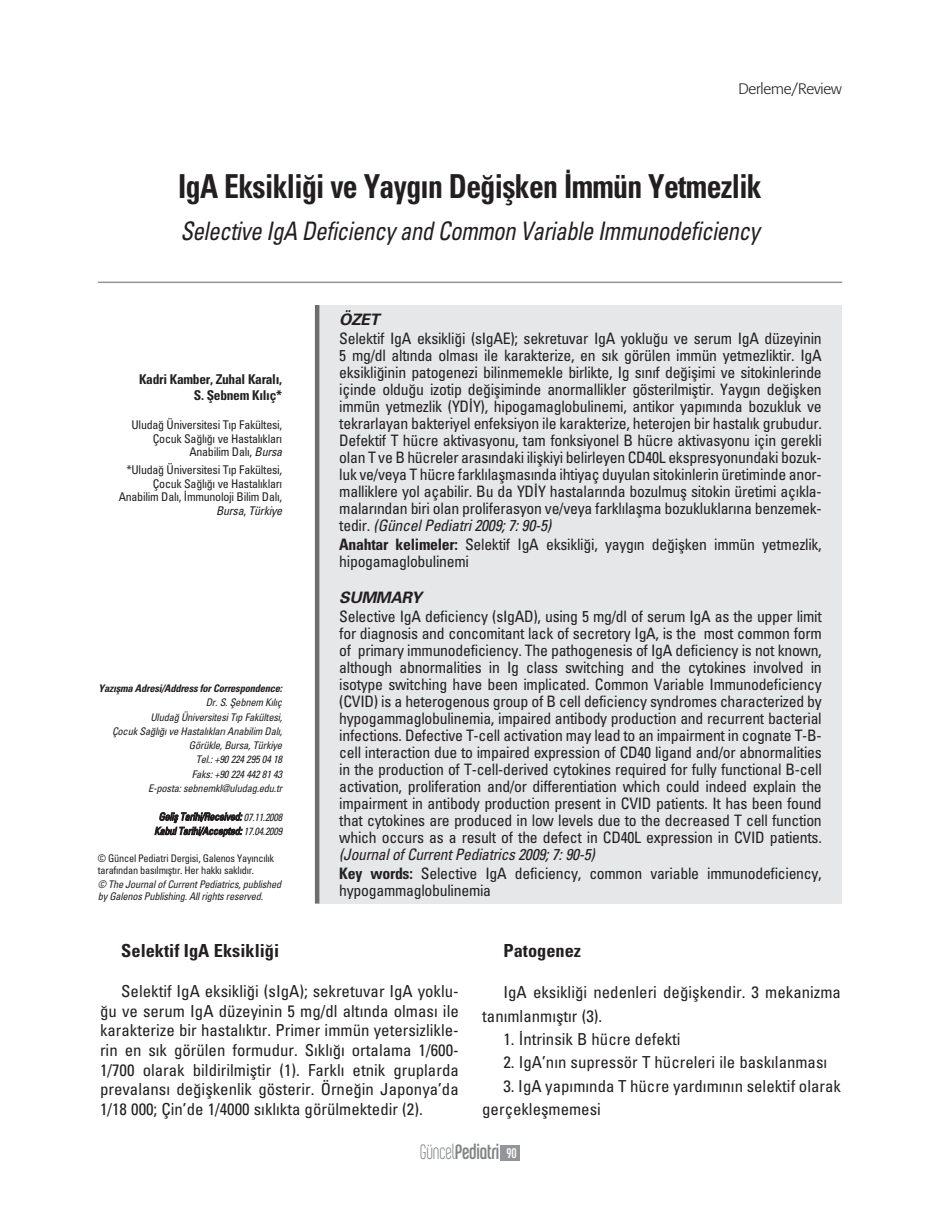
<style>
.page{position:relative;width:940px;height:1217px;background:#fff}
.page>*{position:absolute;margin:0;border:0;box-sizing:border-box;transform-origin:0 0}
.t1{font:700 condensed 33px "Univers";letter-spacing:-.02em;color:#231f20;scale:.9 1}
.t2{font:italic condensed 25.5px "Univers";letter-spacing:-.02em;color:#231f20;scale:.9 1}
.t3{font:22.2px "Chalet Comprime Cologne Seventy";letter-spacing:-.005em;color:#808285}
.t4{font:700 condensed 18px "Univers";color:#231f20}
.t5{font:condensed 16.5px/19.6px "Univers";color:#231f20}
.t6{font:condensed 15.75px/17px "Univers";letter-spacing:-.02em;color:#231f20;text-align:justify}
.t7{font:italic 700 15.75px "Univers";letter-spacing:-.02em;color:#231f20}
.t8{font:300 15px "Formata";letter-spacing:-.01em;color:#231f20}
.t9{font:700 condensed 13.5px/15.8px "Univers";letter-spacing:-.02em;color:#231f20;text-align:right}
.t10{font:condensed 12px/13.5px "Univers";letter-spacing:-.02em;color:#231f20;text-align:right}
.t11{font:italic condensed 10.5px/14.2px "Univers";letter-spacing:-.02em;color:#231f20;text-align:right}
.t12{font:condensed 10.5px/12px "Univers";letter-spacing:-.02em;color:#231f20}
.t13{font:italic condensed 10.5px/14.2px "Univers";letter-spacing:-.02em;color:#231f20;text-align:center;scale:.96 1}
.t14{font:italic 700 condensed 10.5px "Univers";letter-spacing:-.02em;color:#231f20}
.s1{font-style:italic}
.s2{font-weight:700}
.s3{font-family:"Chalet Comprime Milan Seventy"}
.s4{font-size:15px;color:#fff}
</style>
<div class="page">
<div style="left:319px;top:305px;width:523px;height:598px;background:#e6e7e8"></div>
<div style="left:500px;top:1144px;width:19px;height:15px;background:#939598"></div>
<hr style="left:98px;top:281px;width:744px;height:2px;background:#939598">
<hr style="left:315px;top:305px;width:4px;height:598px;background:#6d6e70">
<p class="t8" style="left:738px;top:82px;width:105px">Derleme/Review</p>
<h1 class="t1" style="left:178px;top:174px;width:650px">IgA Eksikli¤i ve Yayg›n De¤iflken ‹mmün Yetmezlik</h1>
<h2 class="t2" style="left:180px;top:222px;width:645px">Selective IgA Deficiency and Common Variable Immunodeficiency</h2>
<p class="t9" style="left:139px;top:373px;width:145px">Kadri Kamber, Zuhal Karal›,<br>S. fiebnem K›l›ç*</p>
<p class="t10" style="left:132px;top:419px;width:154px">Uluda¤ Üniversitesi T›p Fakültesi,<br>Çocuk Sa¤l›¤› ve Hastal›klar›<br>Anabilim Dal›, <span class="s1">Bursa</span></p>
<p class="t10" style="left:119px;top:464px;width:167px">*Uluda¤ Üniversitesi T›p Fakültesi,<br>Çocuk Sa¤l›¤› ve Hastal›klar›<br>Anabilim Dal›, ‹mmunoloji Bilim Dal›,<br><span class="s1">Bursa</span>, <span class="s1">Türkiye</span></p>
<p class="t14" style="left:99px;top:684px;width:185px">Yaz›flma Adresi/Address for Correspondence:</p>
<p class="t11" style="left:112px;top:696px;width:172px">Dr. S. fiebnem K›l›ç<br>Uluda¤ Üniversitesi T›p Fakültesi,<br>Çocuk Sa¤l›¤› ve Hastal›klar› Anabilim Dal›,<br>Görükle, Bursa, Türkiye<br>Tel.: +90 224 295 04 18<br>Faks: +90 224 442 81 43<br>E-posta: sebnemkl@uludag.edu.tr</p>
<p class="t13" style="left:154px;top:810px;width:135px">Gelifl Tarihi/Received: 07.11.2008<br>Kabul Tarihi/Accepted: 17.04.2009</p>
<p class="t12" style="left:98px;top:852px;width:178px">© Güncel Pediatri Dergisi, Galenos Yay›nc›l›k taraf›ndan bas›lm›flt›r. Her hakk› sakl›d›r.</p>
<p class="t11" style="left:98px;top:878px;width:185px;line-height:12px;text-align:left">© The Journal of Current Pediatrics, published by Galenos Publishing. All rights reserved.</p>
<p class="t7" style="left:339px;top:314px;width:42px">ÖZET</p>
<p class="t6" style="left:339px;top:331px;width:484px">Selektif IgA eksikli¤i (sIgAE); sekretuvar IgA yoklu¤u ve serum IgA düzeyinin 5 mg/dl alt›nda olmas› ile karakterize, en s›k görülen immün yetmezliktir. IgA eksikli¤inin patogenezi bilinmemekle birlikte, Ig s›n›f de¤iflimi ve sitokinlerinde içinde oldu¤u izotip de¤ifliminde anormallikler gösterilmifltir. Yayg›n de¤iflken immün yetmezlik (YD‹Y), hipogamaglobulinemi, antikor yap›m›nda bozukluk ve tekrarlayan bakteriyel enfeksiyon ile karakterize, heterojen bir hastal›k grubudur.<br>Defektif T hücre aktivasyonu, tam fonksiyonel B hücre aktivasyonu için gerekli olan T ve B hücreler aras›ndaki iliflkiyi belirleyen CD40L ekspresyonundaki bozuk&shy;luk ve/veya T hücre farkl›laflmas›nda ihtiyaç duyulan sitokinlerin üretiminde anor&shy;malliklere yol açabilir. Bu da YD‹Y hastalar›nda bozulmufl sitokin üretimi aç›kla&shy;malar›ndan biri olan proliferasyon ve/veya farkl›laflma bozukluklar›na benzemek&shy;t e d i r . <span class="s1">(GüncelPediatri2009;7:90-5)</span></p>
<p class="t6" style="left:339px;top:537px;width:484px"><span class="s2">Anahtar kelimeler:</span> Selektif IgA eksikli¤i, yayg›n de¤iflken immün yetmezlik, hipogamaglobulinemi</p>
<p class="t7" style="left:339px;top:591px;width:84px">SUMMARY</p>
<p class="t6" style="left:339px;top:609px;width:484px">Selective IgA deficiency (sIgAD), using 5 mg/dl of serum IgA as the upper limit for diagnosis and concomitant lack of secretory IgA, is the most common form of primary immunodeficiency. The pathogenesis of IgA deficiency is not known, although abnormalities in Ig class switching and the cytokines involved in isotype switching have been implicated. Common Variable Immunodeficiency (CVID) is a heterogenous group of B cell deficiency syndromes characterized by hypogammaglobulinemia, impaired antibody production and recurrent bacterial infections. Defective T-cell activation may lead to an impairment in cognate T-B&shy;cell interaction due to impaired expression of CD40 ligand and/or abnormalities in the production of T-cell-derived cytokines required for fully functional B-cell activation, proliferation and/or differentiation which could indeed explain the impairment in antibody production present in CVID patients. It has been found that cytokines are produced in low levels due to the decreased T cell function which occurs as a result of the defect in CD40L expression in CVID patients.</p>
<p class="t6" style="left:339px;top:845px;width:484px;line-height:19px"><span class="s1">(Journalof CurrentPediatrics 2009;7:90-5)<br></span><span class="s2">Key words:</span> Selective IgA deficiency, common variable immunodeficiency,</p>
<p class="t6" style="left:339px;top:882px;width:153px">hypogammaglobulinemia</p>
<p class="t4" style="left:121px;top:943px;width:159px">Selektif IgA Eksikli¤i</p>
<p class="t5" style="left:100px;top:982px;width:360px;text-align:justify;text-indent:21px">Selektif IgA eksikli¤i (sIgA); sekretuvar IgA yoklu-¤u ve serum IgA düzeyinin 5 mg/dl alt›nda olmas› ile karakterize bir hastal›kt›r. Primer immün yetersizlikle&shy;rin en s›k görülen formudur. S›kl›¤› ortalama 1/600- 1/700 olarak bildirilmifltir (1). Farkl› etnik gruplarda prevalans› de¤iflkenlik gösterir. Örne¤in Japonya’da 1/18 000; Çin’de 1/4000 s›kl›kta görülmektedir (2).</p>
<p class="t4" style="left:503px;top:943px;width:79px">Patogenez</p>
<p class="t5" style="left:482px;top:982px;width:360px;line-height:23.2px;text-indent:21px">IgA eksikli¤i nedenleri de¤iflkendir. 3 mekanizma tan›mlanm›flt›r (3).</p>
<p class="t5" style="left:503px;top:1030px;width:179px">1. ‹ntrinsik B hücre defekti</p>
<p class="t5" style="left:503px;top:1053px;width:325px">2. IgA’n›n supressör T hücreleri ile bask›lanmas›</p>
<p class="t5" style="left:482px;top:1075px;width:360px;line-height:23.2px;text-indent:21px">3. IgA yap›m›nda T hücre yard›m›n›n selektif olarak gerçekleflmemesi</p>
<h3 class="t3" style="left:420px;top:1142px;width:98px"><span class="s3">Güncel</span>Pediatri <span class="s4">90</span></h3>
</div>
